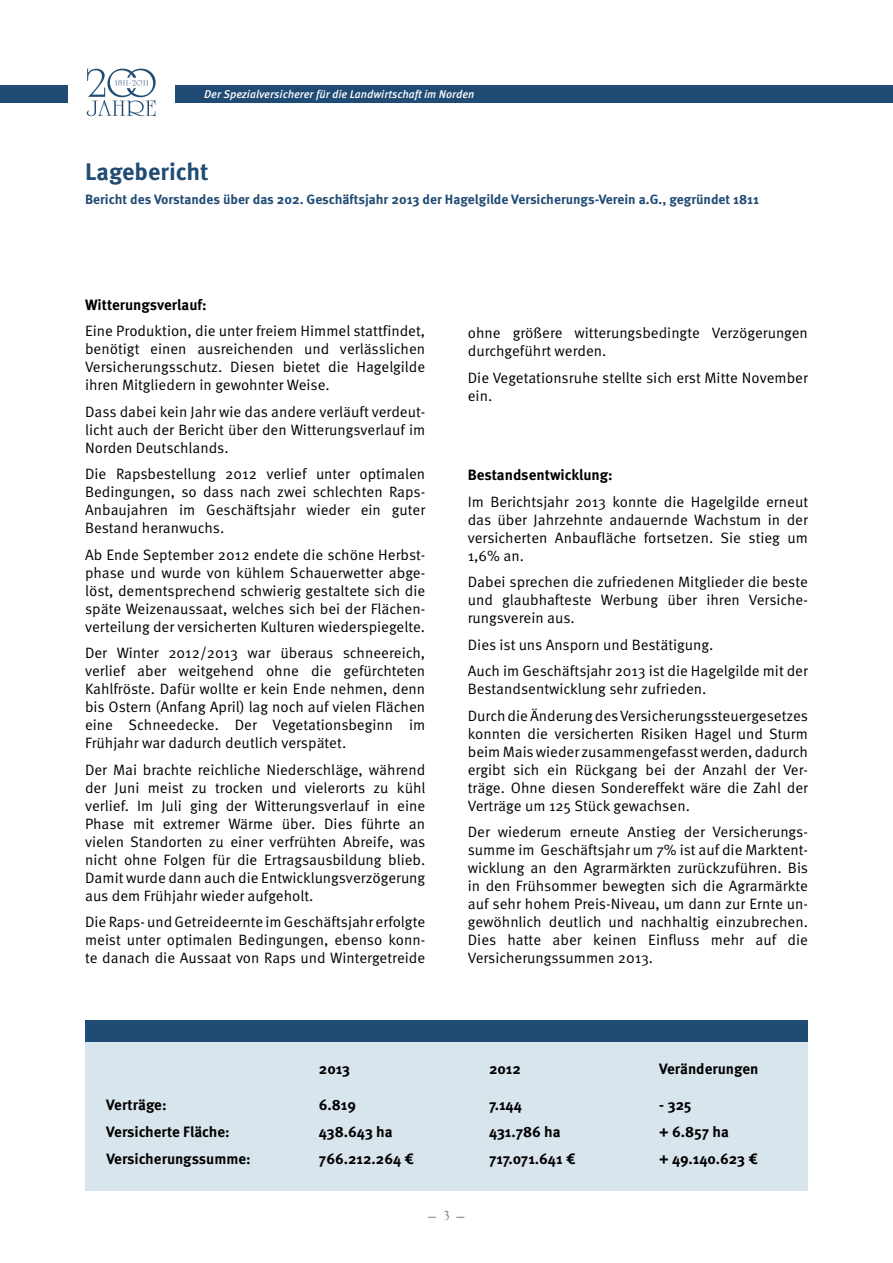
<style>
.page{position:relative;width:893px;height:1263px;background:#fff}
.page>*{position:absolute;margin:0;border:0;box-sizing:border-box;transform-origin:0 0}
.t1{font:700 24px "Meta Pro";color:#204b74}
.t2{font:15px/18px "Meta Pro";color:#000;text-align:justify}
.t3{font:700 15px "Meta Pro";color:#000}
.t4{font:700 13.5px "Meta Pro";color:#204b74}
.t5{font:13.5px "Goudy Old Style T";color:#706f6f}
.t6{font:italic 500 11.25px "Meta Pro";color:#fff}
</style>
<div class="page">
<div style="left:0;top:85px;width:893px;height:17px;background:#204b74"></div>
<div style="left:68px;top:61px;width:106px;height:64px;background:#fff"></div>
<svg style="left:87px;top:69px;width:69px;height:48px"></svg>
<div style="left:85px;top:1042px;width:723px;height:149px;background:#d9e5ec"></div>
<div style="left:85px;top:1020px;width:723px;height:22px;background:#204b74"></div>
<p class="t6" style="left:204px;top:87px;width:272px">Der Spezialversicherer für die Landwirtschaft im Norden</p>
<h1 class="t1" style="left:85px;top:156px;width:125px">Lagebericht</h1>
<p class="t4" style="left:85px;top:190px;width:675px">Bericht des Vorstandes über das 202. Geschäftsjahr 2013 der Hagelgilde Versicherungs-Verein a.G., gegründet 1811</p>
<p class="t3" style="left:85px;top:295px;width:123px">Witterungsverlauf:</p>
<p class="t2" style="left:85px;top:322px;width:342px">Eine Produktion, die unter freiem Himmel stattfindet, benötigt einen ausreichenden und verlässlichen Versicherungsschutz. Diesen bietet die Hagelgilde ihren Mitgliedern in gewohnter Weise.</p>
<p class="t2" style="left:85px;top:403px;width:342px">Dass dabei kein Jahr wie das andere verläuft verdeut&shy;licht auch der Bericht über den Witterungsverlauf im Norden Deutschlands.</p>
<p class="t2" style="left:85px;top:465px;width:342px">Die Rapsbestellung 2012 verlief unter optimalen Bedingungen, so dass nach zwei schlechten Raps-Anbaujahren im Geschäftsjahr wieder ein guter Bestand heranwuchs.</p>
<p class="t2" style="left:85px;top:546px;width:342px">Ab Ende September 2012 endete die schöne Herbst&shy;phase und wurde von kühlem Schauerwetter abge&shy;löst, dementsprechend schwierig gestaltete sich die späte Weizenaussaat, welches sich bei der Flächen&shy;verteilung der versicherten Kulturen wiederspiegelte.</p>
<p class="t2" style="left:85px;top:644px;width:342px">Der Winter 2012/2013 war überaus schneereich, verlief aber weitgehend ohne die gefürchteten Kahlfröste. Dafür wollte er kein Ende nehmen, denn bis Ostern (Anfang April) lag noch auf vielen Flächen eine Schneedecke. Der Vegetationsbeginn im Frühjahr war dadurch deutlich verspätet.</p>
<p class="t2" style="left:85px;top:761px;width:342px">Der Mai brachte reichliche Niederschläge, während der Juni meist zu trocken und vielerorts zu kühl verlief. Im Juli ging der Witterungsverlauf in eine Phase mit extremer Wärme über. Dies führte an vielen Standorten zu einer verfrühten Abreife, was nicht ohne Folgen für die Ertragsausbildung blieb.<br>Damit wurde dann auch die Entwicklungsverzögerung aus dem Frühjahr wieder aufgeholt.</p>
<p class="t2" style="left:85px;top:913px;width:342px">Die Raps- und Getreideernte im Geschäftsjahr erfolgte meist unter optimalen Bedingungen, ebenso konn&shy;te danach die Aussaat von Raps und Wintergetreide</p>
<p class="t2" style="left:468px;top:324px;width:342px">ohne größere witterungsbedingte Verzögerungen durchgeführt werden.</p>
<p class="t2" style="left:468px;top:369px;width:342px">Die Vegetationsruhe stellte sich erst Mitte November ein.</p>
<p class="t3" style="left:468px;top:465px;width:146px">Bestandsentwicklung:</p>
<p class="t2" style="left:468px;top:493px;width:342px">Im Berichtsjahr 2013 konnte die Hagelgilde erneut das über Jahrzehnte andauernde Wachstum in der versicherten Anbaufläche fortsetzen. Sie stieg um 1,6% an.</p>
<p class="t2" style="left:468px;top:573px;width:342px">Dabei sprechen die zufriedenen Mitglieder die beste und glaubhafteste Werbung über ihren Versiche&shy;rungsverein aus.</p>
<p class="t2" style="left:468px;top:632px;width:342px;line-height:26.5px">Dies ist uns Ansporn und Bestätigung.<br>Auch im Geschäftsjahr 2013 ist die Hagelgilde mit der</p>
<p class="t2" style="left:468px;top:676px;width:342px;line-height:26.5px">Bestandsentwicklung sehr zufrieden.<br>Durch die Änderung des Versicherungssteuergesetzes</p>
<p class="t2" style="left:468px;top:725px;width:342px">konnten die versicherten Risiken Hagel und Sturm beim Mais wieder zusammengefasst werden, dadurch ergibt sich ein Rückgang bei der Anzahl der Ver&shy;träge. Ohne diesen Sondereffekt wäre die Zahl der Verträge um 125 Stück gewachsen.</p>
<p class="t2" style="left:468px;top:823px;width:342px">Der wiederum erneute Anstieg der Versicherungs&shy;summe im Geschäftsjahr um 7% ist auf die Marktent&shy;wicklung an den Agrarmärkten zurückzuführen. Bis in den Frühsommer bewegten sich die Agrarmärkte auf sehr hohem Preis-Niveau, um dann zur Ernte un&shy;gewöhnlich deutlich und nachhaltig einzubrechen.<br>Dies hatte aber keinen Einfluss mehr auf die Versicherungssummen 2013.</p>
<p class="t3" style="left:319px;top:1060px;width:33px">2013</p>
<p class="t3" style="left:489px;top:1060px;width:33px">2012</p>
<p class="t3" style="left:659px;top:1060px;width:101px">Veränderungen</p>
<p class="t3" style="left:106px;top:1095px;width:62px">Verträge:</p>
<p class="t3" style="left:319px;top:1095px;width:38px">6.819</p>
<p class="t3" style="left:489px;top:1095px;width:34px">7.144</p>
<p class="t3" style="left:659px;top:1095px;width:34px">- 325</p>
<p class="t3" style="left:106px;top:1122px;width:125px">Versicherte Fläche:</p>
<p class="t3" style="left:319px;top:1122px;width:75px">438.643 ha</p>
<p class="t3" style="left:489px;top:1122px;width:73px">431.786 ha</p>
<p class="t3" style="left:659px;top:1122px;width:71px">+ 6.857 ha</p>
<p class="t3" style="left:106px;top:1149px;width:146px">Versicherungssumme:</p>
<p class="t3" style="left:319px;top:1149px;width:97px">766.212.264 €</p>
<p class="t3" style="left:489px;top:1149px;width:88px">717.071.641 €</p>
<p class="t3" style="left:659px;top:1149px;width:100px">+ 49.140.623 €</p>
<p class="t5" style="left:428px;top:1209px;width:38px">— 3 —</p>
</div>
